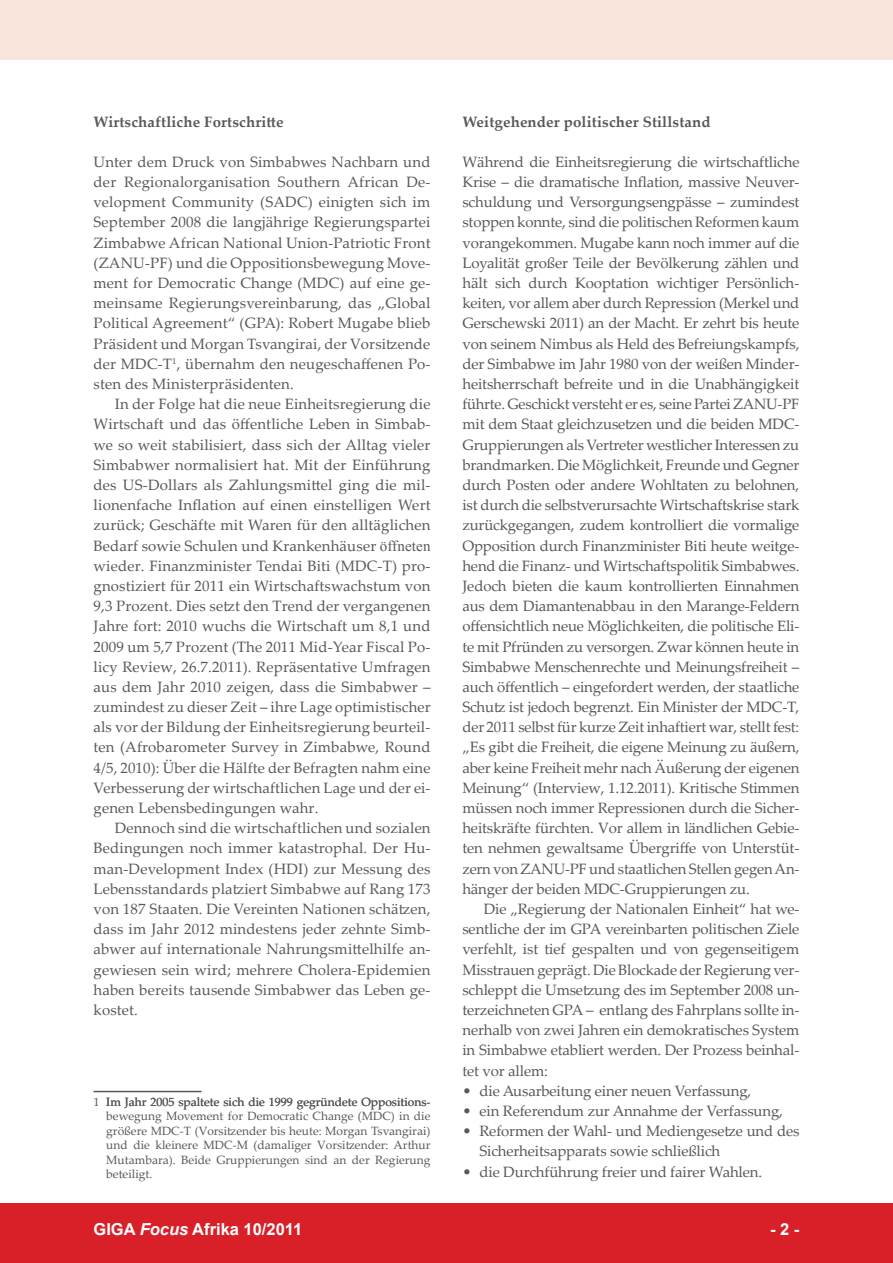
<style>
.page{position:relative;width:893px;height:1263px;background:#fff}
.page>*{position:absolute;margin:0;border:0;box-sizing:border-box;transform-origin:0 0}
.foc__text_fusszeile{font:700 16.5px "Arial";color:#fff}
.foc__text_seitenzahl{font:700 16.5px "Arial";color:#fff}
.foc__text_1__absatz{font:15px/20.2px "Palatino Linotype";color:#57585a;text-align:justify}
.foc__text_fliesstext{font:15px/20.2px "Palatino Linotype";letter-spacing:.01em;color:#57585a;text-align:justify}
.foc__text_aufzaehlun{font:15px/20.2px "Palatino Linotype";letter-spacing:-.01em;color:#57585a}
.foc__text_ueberschri{font:700 15px "Palatino Linotype";letter-spacing:.01em;color:#57585a}
.foc__text_fussnoten{font:12px/14.4px "Palatino Linotype";color:#57585a;text-align:justify}
.s1{font-family:"Times New Roman"}
.s2{font-style:italic}
</style>
<div class="page">
<div style="left:0;top:1203px;width:893px;height:60px;background:#d91f28"></div>
<div style="left:0;top:0;width:893px;height:60px;background:#fae5dc"></div>
<hr style="left:94px;top:1091px;width:108px;height:1px;background:#57585a">
<p class="foc__text_ueberschri" style="left:94px;top:111px;width:192px">Wirtschaftliche Fortschritte</p>
<p class="foc__text_1__absatz" style="left:94px;top:151px;width:339px">Unter dem Druck von Simbabwes Nachbarn und der Regionalorganisation Southern African De&shy;velopment Community (SADC) einigten sich im September 2008 die langjährige Regierungspartei Zimbabwe African National Union-Patriotic Front (ZANU-PF) und die Oppositionsbewegung Move&shy;ment for Democratic Change (MDC) auf eine ge&shy;meinsame Regierungsvereinbarung, das „Global Political Agreement“ (GPA): Robert Mugabe blieb Präsident und Morgan Tsvangirai, der Vorsitzende der MDC-T<sup>1</sup>, übernahm den neugeschaffenen Po&shy;sten des Ministerpräsidenten.</p>
<p class="foc__text_fliesstext" style="left:94px;top:393px;width:339px;text-indent:21px">In der Folge hat die neue Einheitsregierung die Wirtschaft und das öffentliche Leben in Simbab&shy;we so weit stabilisiert, dass sich der Alltag vieler Simbabwer normalisiert hat. Mit der Einführung des US-Dollars als Zahlungsmittel ging die mil&shy;lionenfache Inflation auf einen einstelligen Wert zurück; Geschäfte mit Waren für den alltäglichen Bedarf sowie Schulen und Krankenhäuser <span class="s1">öffneten </span>wieder. Finanzminister Tendai Biti (MDC-T) pro&shy;gnostiziert für 2011 ein Wirtschaftswachstum von 9,3 Prozent. Dies setzt den Trend der vergangenen Jahre fort: 2010 wuchs die Wirtschaft um 8,1 und 2009 um 5,7 Prozent (The 2011 Mid-Year Fiscal Po&shy;licy Review, 26.7.2011). Repräsentative Umfragen aus dem Jahr 2010 zeigen, dass die Simbabwer – zumindest zu dieser Zeit – ihre Lage optimistischer als vor der Bildung der Einheitsregierung beurteil&shy;ten (Afrobarometer Survey in Zimbabwe, Round 4/5, 2010): Über die Hälfte der Befragten nahm eine Verbesserung der wirtschaftlichen Lage und der ei&shy;genen Lebensbedingungen wahr.</p>
<p class="foc__text_fliesstext" style="left:94px;top:817px;width:339px;text-indent:21px">Dennoch sind die wirtschaftlichen und sozialen Bedingungen noch immer katastrophal. Der Hu&shy;man-Development Index (HDI) zur Messung des Lebensstandards platziert Simbabwe auf Rang 173 von 187 Staaten. Die Vereinten Nationen schätzen, dass im Jahr 2012 mindestens jeder zehnte Simb&shy;abwer auf internationale Nahrungsmittelhilfe an&shy;gewiesen sein wird; mehrere Cholera-Epidemien haben bereits tausende Simbabwer das Leben ge&shy;kostet.</p>
<p class="foc__text_fussnoten" style="left:106px;top:1094px;width:326px;text-indent:-13px">1 Im Jahr 2005 spaltete sich die 1999 gegründete Oppositions&shy;bewegung Movement for Democratic Change (MDC) in die größere MDC-T (Vorsitzender bis heute: Morgan Tsvangirai) und die kleinere MDC-M (damaliger Vorsitzender: Arthur Mutambara). Beide Gruppierungen sind an der Regierung beteiligt.</p>
<p class="foc__text_ueberschri" style="left:462px;top:111px;width:250px">Weitgehender politischer Stillstand</p>
<p class="foc__text_1__absatz" style="left:462px;top:151px;width:339px">Während die Einheitsregierung die wirtschaftliche Krise – die dramatische Inflation, massive Neuver&shy;schuldung und Versorgungsengpässe – zumindest stoppen konnte, sind die politischen Reformen kaum vorangekommen. Mugabe kann noch immer auf die Loyalität großer Teile der Bevölkerung zählen und hält sich durch Kooptation wichtiger Persönlich&shy;keiten, vor allem aber durch Repression (Merkel und Gerschewski 2011) an der Macht. Er zehrt bis heute von seinem Nimbus als Held des Befreiungskampfs, der Simbabwe im Jahr 1980 von der weißen Minder&shy;heitsherrschaft befreite und in die Unabhängigkeit führte. Geschickt versteht er es, seine Partei ZANU-PF mit dem Staat gleichzusetzen und die beiden MDC-Gruppierungen als Vertreter westlicher Interessen zu brandmarken. Die Möglichkeit, Freunde und Gegner durch Posten oder andere Wohltaten zu belohnen, ist durch die selbstverursachte Wirtschaftskrise stark zurückgegangen, zudem kontrolliert die vormalige Opposition durch Finanzminister Biti heute weitge&shy;hend die Finanz- und Wirtschaftspolitik Simbabwes.<br>Jedoch bieten die kaum kontrollierten Einnahmen aus dem Diamantenabbau in den Marange-Feldern offensichtlich neue Möglichkeiten, die politische Eli&shy;te mit Pfründen zu versorgen. Zwar können heute in Simbabwe Menschenrechte und Meinungsfreiheit – auch öffentlich – eingefordert werden, der staatliche Schutz ist jedoch begrenzt. Ein Minister der MDC-T, der 2011 selbst für kurze Zeit inhaftiert war, stellt fest: „Es gibt die Freiheit, die eigene Meinung zu äußern, aber keine Freiheit mehr nach Äußerung der eigenen Meinung“ (Interview, 1.12.2011). Kritische Stimmen müssen noch immer Repressionen durch die Sicher&shy;heitskräfte fürchten. Vor allem in ländlichen Gebie&shy;ten nehmen gewaltsame Übergriffe von Unterstüt&shy;zern von ZANU-PF und staatlichen Stellen gegen An&shy;hänger der beiden MDC-Gruppierungen zu.</p>
<p class="foc__text_fliesstext" style="left:462px;top:898px;width:338px;text-indent:21px">Die „Regierung der Nationalen Einheit“ hat we&shy;sentliche der im GPA vereinbarten politischen Ziele verfehlt, ist tief gespalten und von gegenseitigem Misstrauen geprägt. Die Blockade der Regierung ver&shy;schleppt die Umsetzung des im September 2008 un&shy;terzeichneten GPA – entlang des Fahrplans sollte in&shy;nerhalb von zwei Jahren ein demokratisches System in Simbabwe etabliert werden. Der Prozess beinhal&shy;tet vor allem:</p>
<p class="foc__text_aufzaehlun" style="left:462px;top:1080px;width:290px">• die Ausarbeitung einer neuen Verfassung,</p>
<p class="foc__text_aufzaehlun" style="left:462px;top:1100px;width:322px">• ein Referendum zur Annahme der Verfassung,</p>
<p class="foc__text_aufzaehlun" style="left:479px;top:1120px;width:321px;text-indent:-17px">• Reformen der Wahl- und Mediengesetze und des<br>Sicherheitsapparats sowie schließlich</p>
<p class="foc__text_aufzaehlun" style="left:462px;top:1161px;width:301px">• die Durchführung freier und fairer Wahlen.</p>
<p class="foc__text_fusszeile" style="left:94px;top:1218px;width:210px">GIGA <span class="s2">Focus</span> Afrika 10/2011</p>
<p class="foc__text_seitenzahl" style="left:770px;top:1218px;width:31px">- 2 -</p>
</div>
